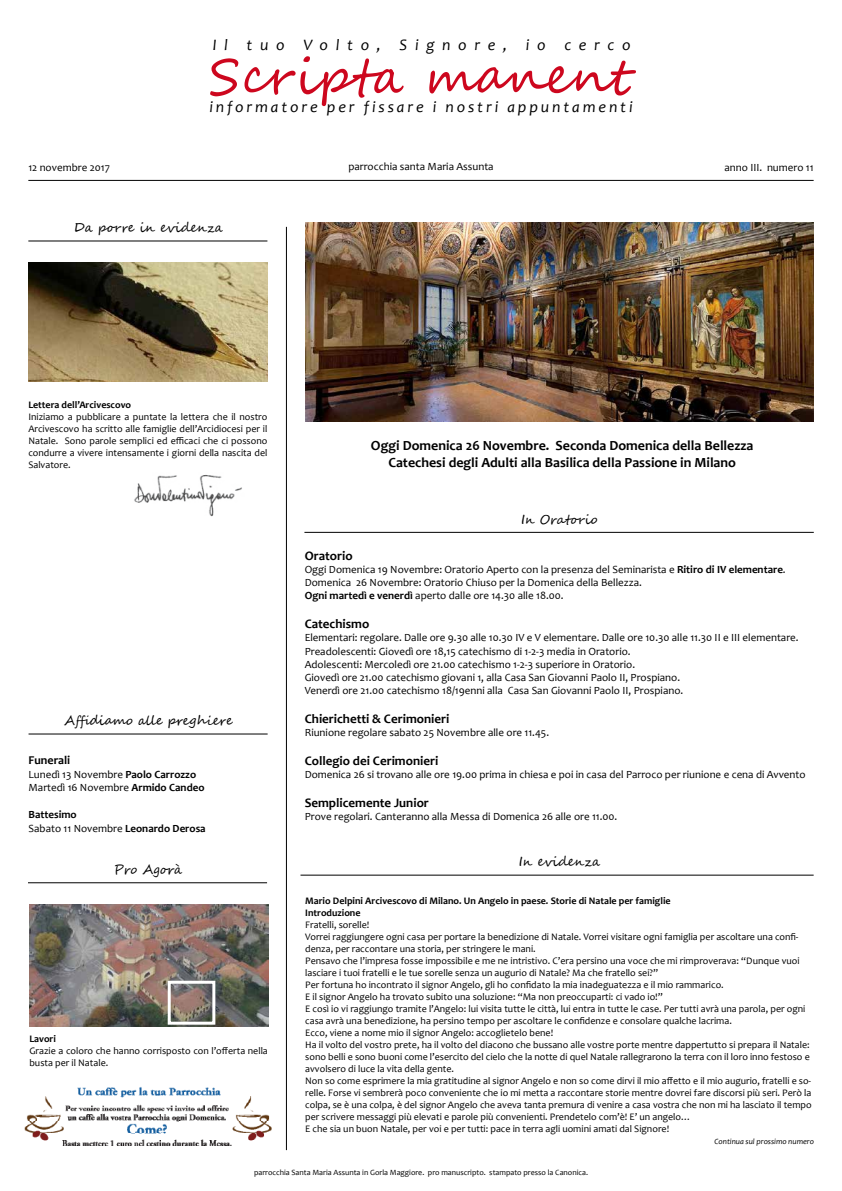
<style>
.page{position:relative;width:842px;height:1191px;background:#fff}
.page>*{position:absolute;margin:0;border:0;box-sizing:border-box;transform-origin:0 0}
.t1{font:50px "Segoe Script";letter-spacing:.01em;color:#cd071e}
.t2{font:italic 16px "Candara";letter-spacing:.18em;color:#000}
.t3{font:italic 16px "Candara";letter-spacing:.48em;color:#000}
.t4{font:700 14px/16.8px "Candara";color:#000;text-align:center}
.t5{font:700 13px "Candara";color:#000}
.t6{font:13px "Segoe Script";color:#000}
.t7{font:700 12px "Candara";color:#000}
.t8{font:11px/13.2px "Candara";color:#000}
.t9{font:700 11px/13.2px "Candara";color:#000}
.t10{font:10px/12px "Candara";color:#000}
.t11{font:700 10px/12px "Candara";color:#000}
.t12{font:8px "Candara";color:#000}
.t13{font:italic 8px "Candara";color:#000}
.s1{font-weight:700}
.s2{font-weight:400}
</style>
<div class="page">
<hr style="left:286px;top:227px;width:1px;height:923px;background:#000">
<hr style="left:28px;top:180px;width:786px;height:1px;background:#000">
<hr style="left:28px;top:241px;width:239px;height:1px;background:#000">
<img style="left:134px;top:475px;width:108px;height:42px">
<img style="left:28px;top:262px;width:239px;height:119px">
<hr style="left:304px;top:532px;width:510px;height:1px;background:#000">
<hr style="left:28px;top:882px;width:239px;height:1px;background:#000">
<img style="left:29px;top:904px;width:239px;height:122px">
<div style="left:168px;top:980px;width:47px;height:44px;border:3px solid #fff"></div>
<img style="left:24px;top:1087px;width:248px;height:59px">
<hr style="left:29px;top:734px;width:239px;height:1px;background:#000">
<img style="left:306px;top:223px;width:508px;height:198px">
<hr style="left:300px;top:875px;width:514px;height:1px;background:#000">
<h2 class="t3" style="left:213px;top:35px;width:419px">Il tuo Volto, Signore, io cerco</h2>
<h1 class="t1" style="left:209px;top:36px;width:421px">Scripta manent</h1>
<h2 class="t2" style="left:209px;top:97px;width:425px">informatore per fissare i nostri appuntamenti</h2>
<p class="t8" style="left:348px;top:160px;width:147px">parrocchia santa Maria Assunta</p>
<p class="t8" style="left:28px;top:161px;width:83px">12 novembre 2017</p>
<p class="t8" style="left:724px;top:160px;width:91px">anno III. numero 11</p>
<h3 class="t6" style="left:74px;top:217px;width:151px">Da porre in evidenza</h3>
<p class="t11" style="left:28px;top:399px;width:104px">Lettera dell’Arcivescovo</p>
<p class="t10" style="left:28px;top:411px;width:241px;text-align:justify">Iniziamo a pubblicare a puntate la lettera che il nostro Arcivescovo ha scritto alle famiglie dell’Arcidiocesi per il Natale. Sono parole semplici ed efficaci che ci possono condurre a vivere intensamente i giorni della nascita del Salvatore.</p>
<h3 class="t6" style="left:64px;top:710px;width:170px">Affidiamo alle preghiere</h3>
<p class="t7" style="left:29px;top:753px;width:43px">Funerali</p>
<p class="t8" style="left:29px;top:767px;width:177px">Lunedì 13 Novembre <span class="s1">Paolo Carrozzo<br></span>Martedì 16 Novembre <span class="s1">Armido Candeo</span></p>
<p class="t9" style="left:29px;top:808px;width:179px">Battesimo<br><span class="s2">Sabato 11 Novembre</span> Leonardo Derosa</p>
<h3 class="t6" style="left:114px;top:859px;width:70px">Pro Agorà</h3>
<p class="t11" style="left:29px;top:1033px;width:28px">Lavori</p>
<p class="t10" style="left:29px;top:1045px;width:240px">Grazie a coloro che hanno corrisposto con l’offerta nella busta per il Natale.</p>
<h3 class="t4" style="left:371px;top:437px;width:384px">Oggi Domenica 26 Novembre. Seconda Domenica della Bellezza<br>Catechesi degli Adulti alla Basilica della Passione in Milano</h3>
<h3 class="t6" style="left:521px;top:508px;width:78px">In Oratorio</h3>
<h3 class="t5" style="left:305px;top:547px;width:49px">Oratorio</h3>
<p class="t8" style="left:305px;top:563px;width:482px">Oggi Domenica 19 Novembre: Oratorio Aperto con la presenza del Seminarista e <span class="s1">Ritiro di IV elementare</span>.<br>Domenica 26 Novembre: Oratorio Chiuso per la Domenica della Bellezza.<br><span class="s1">Ogni martedì e venerdì</span> aperto dalle ore 14.30 alle 18.00.</p>
<h3 class="t5" style="left:305px;top:616px;width:66px">Catechismo</h3>
<p class="t8" style="left:305px;top:631px;width:495px">Elementari: regolare. Dalle ore 9.30 alle 10.30 IV e V elementare. Dalle ore 10.30 alle 11.30 II e III elementare.<br>Preadolescenti: Giovedì ore 18,15 catechismo di 1-2-3 media in Oratorio.<br>Adolescenti: Mercoledì ore 21.00 catechismo 1-2-3 superiore in Oratorio.<br>Giovedì ore 21.00 catechismo giovani 1, alla Casa San Giovanni Paolo II, Prospiano.<br>Venerdì ore 21.00 catechismo 18/19enni alla Casa San Giovanni Paolo II, Prospiano.</p>
<h3 class="t5" style="left:305px;top:710px;width:146px">Chierichetti &amp; Cerimonieri</h3>
<p class="t8" style="left:305px;top:726px;width:246px">Riunione regolare sabato 25 Novembre alle ore 11.45.</p>
<h3 class="t5" style="left:305px;top:752px;width:135px">Collegio dei Cerimonieri</h3>
<p class="t8" style="left:305px;top:768px;width:502px">Domenica 26 si trovano alle ore 19.00 prima in chiesa e poi in casa del Parroco per riunione e cena di Avvento</p>
<h3 class="t5" style="left:305px;top:794px;width:126px">Semplicemente Junior</h3>
<p class="t8" style="left:305px;top:810px;width:314px">Prove regolari. Canteranno alla Messa di Domenica 26 alle ore 11.00.</p>
<h3 class="t6" style="left:519px;top:851px;width:83px">In evidenza</h3>
<p class="t11" style="left:305px;top:895px;width:367px">Mario Delpini Arcivescovo di Milano. Un Angelo in paese. Storie di Natale per famiglie<br>Introduzione</p>
<p class="t10" style="left:305px;top:919px;width:508px">Fratelli, sorelle!<br>Vorrei raggiungere ogni casa per portare la benedizione di Natale. Vorrei visitare ogni famiglia per ascoltare una confi&shy;denza, per raccontare una storia, per stringere le mani.<br>Pensavo che l’impresa fosse impossibile e me ne intristivo. C’era persino una voce che mi rimproverava: “Dunque vuoi lasciare i tuoi fratelli e le tue sorelle senza un augurio di Natale? Ma che fratello sei?”<br>Per fortuna ho incontrato il signor Angelo, gli ho confidato la mia inadeguatezza e il mio rammarico.<br>E il signor Angelo ha trovato subito una soluzione: “Ma non preoccuparti: ci vado io!”<br>E così io vi raggiungo tramite l’Angelo: lui visita tutte le città, lui entra in tutte le case. Per tutti avrà una parola, per ogni casa avrà una benedizione, ha persino tempo per ascoltare le confidenze e consolare qualche lacrima.<br>Ecco, viene a nome mio il signor Angelo: accoglietelo bene!<br>Ha il volto del vostro prete, ha il volto del diacono che bussano alle vostre porte mentre dappertutto si prepara il Natale: sono belli e sono buoni come l’esercito del cielo che la notte di quel Natale rallegrarono la terra con il loro inno festoso e avvolsero di luce la vita della gente.<br>Non so come esprimere la mia gratitudine al signor Angelo e non so come dirvi il mio affetto e il mio augurio, fratelli e so&shy;relle. Forse vi sembrerà poco conveniente che io mi metta a raccontare storie mentre dovrei fare discorsi più seri. Però la colpa, se è una colpa, è del signor Angelo che aveva tanta premura di venire a casa vostra che non mi ha lasciato il tempo per scrivere messaggi più elevati e parole più convenienti. Prendetelo com’è! E’ un angelo…<br>E che sia un buon Natale, per voi e per tutti: pace in terra agli uomini amati dal Signore!</p>
<p class="t13" style="left:715px;top:1136px;width:101px">Continua sul prossimo numero</p>
<p class="t12" style="left:254px;top:1167px;width:335px">parrocchia Santa Maria Assunta in Gorla Maggiore. pro manuscripto. stampato presso la Canonica.</p>
</div>
